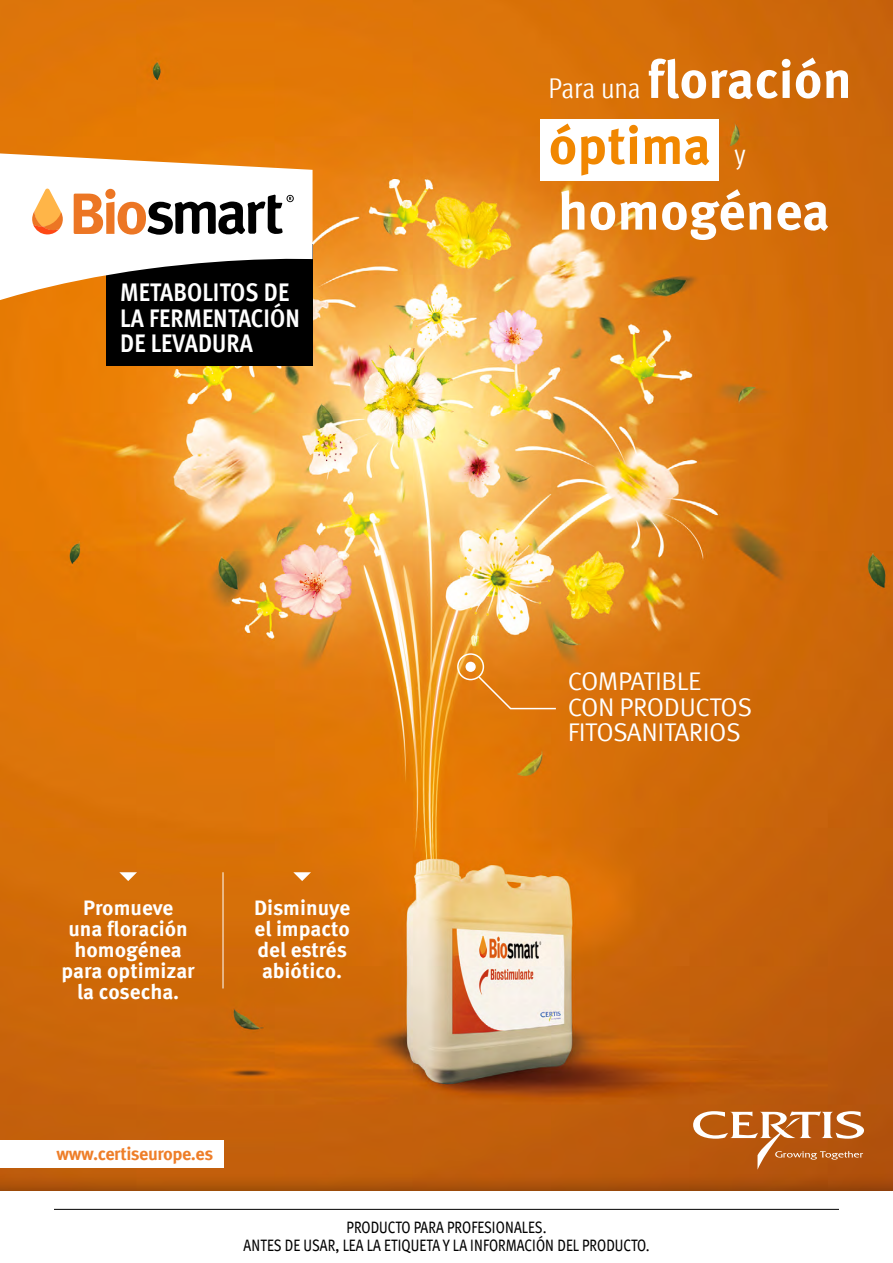
<style>
.page{position:relative;width:893px;height:1263px;background:#fff}
.page>*{position:absolute;margin:0;border:0;box-sizing:border-box;transform-origin:0 0}
.t1{font:700 53.1px/65.8px "Meta Pro";color:#fff}
.t2{font:700 condensed 25.5px/25.5px "Meta Pro";color:#fff}
.t3{font:25.5px/25.5px "Meta Pro";letter-spacing:-.015em;color:#fff}
.t4{font:700 21px/21px "Meta Pro";color:#fff;text-align:center}
.t5{font:700 18px "Meta Pro";letter-spacing:-.025em;color:#ee7e29}
.t6{font:condensed 16.5px/18px "Meta Pro";color:#000;text-align:center;scale:.95 1}
.s1{font-weight:400;font-stretch:condensed;font-size:28.5px}
.s2{color:#f18700}
</style>
<div class="page">
<img style="left:0;top:0;width:893px;height:1172px">
<hr style="left:223px;top:872px;width:1px;height:116px;background:#fff">
<div style="left:465px;top:662px;width:11px;height:10px;background:#fff;border-radius:50%"></div>
<div style="left:457px;top:653px;width:27px;height:27px;border:2px solid #fff;border-radius:50%"></div>
<svg style="left:477px;top:675px;width:80px;height:35px;background:#e07d18"></svg>
<div style="left:540px;top:120px;width:179px;height:61px;background:#fff"></div>
<div style="left:0;top:1140px;width:223px;height:28px;background:#fff"></div>
<div style="left:106px;top:244px;width:207px;height:122px;background:#000"></div>
<svg style="left:0;top:153px;width:313px;height:153px"></svg>
<svg style="left:32px;top:189px;width:31px;height:45px"></svg>
<svg style="left:74px;top:189px;width:220px;height:46px"></svg>
<div style="left:0;top:1172px;width:893px;height:91px;background:#000;opacity:.4"></div>
<div style="left:0;top:1191px;width:893px;height:72px;background:#fff"></div>
<hr style="left:54px;top:1209px;width:785px;height:1px;background:#000">
<svg style="left:119px;top:872px;width:18px;height:9px"></svg>
<svg style="left:293px;top:872px;width:18px;height:9px"></svg>
<svg style="left:693px;top:1111px;width:171px;height:59px"></svg>
<p class="t2" style="left:120px;top:278px;width:181px">METABOLITOS DE<br>LA FERMENTACIÓN<br>DE LEVADURA</p>
<p class="t4" style="left:62px;top:896px;width:135px">Promueve<br>una floración homogénea para optimizar la cosecha.</p>
<p class="t4" style="left:254px;top:896px;width:98px">Disminuye el impacto del estrés abiótico.</p>
<p class="t5" style="left:56px;top:1140px;width:158px">www.certiseurope.es</p>
<h1 class="t1" style="left:548px;top:43px;width:305px"><span class="s1">Para una</span> floración <span class="s2">óptima</span> <span class="s1">y </span>homogénea</h1>
<p class="t3" style="left:568px;top:667px;width:186px">COMPATIBLE<br>CON PRODUCTOS<br>FITOSANITARIOS</p>
<p class="t6" style="left:244px;top:1217px;width:429px">PRODUCTO PARA PROFESIONALES.<br>ANTES DE USAR, LEA LA ETIQUETA Y LA INFORMACIÓN DEL PRODUCTO.</p>
</div>
